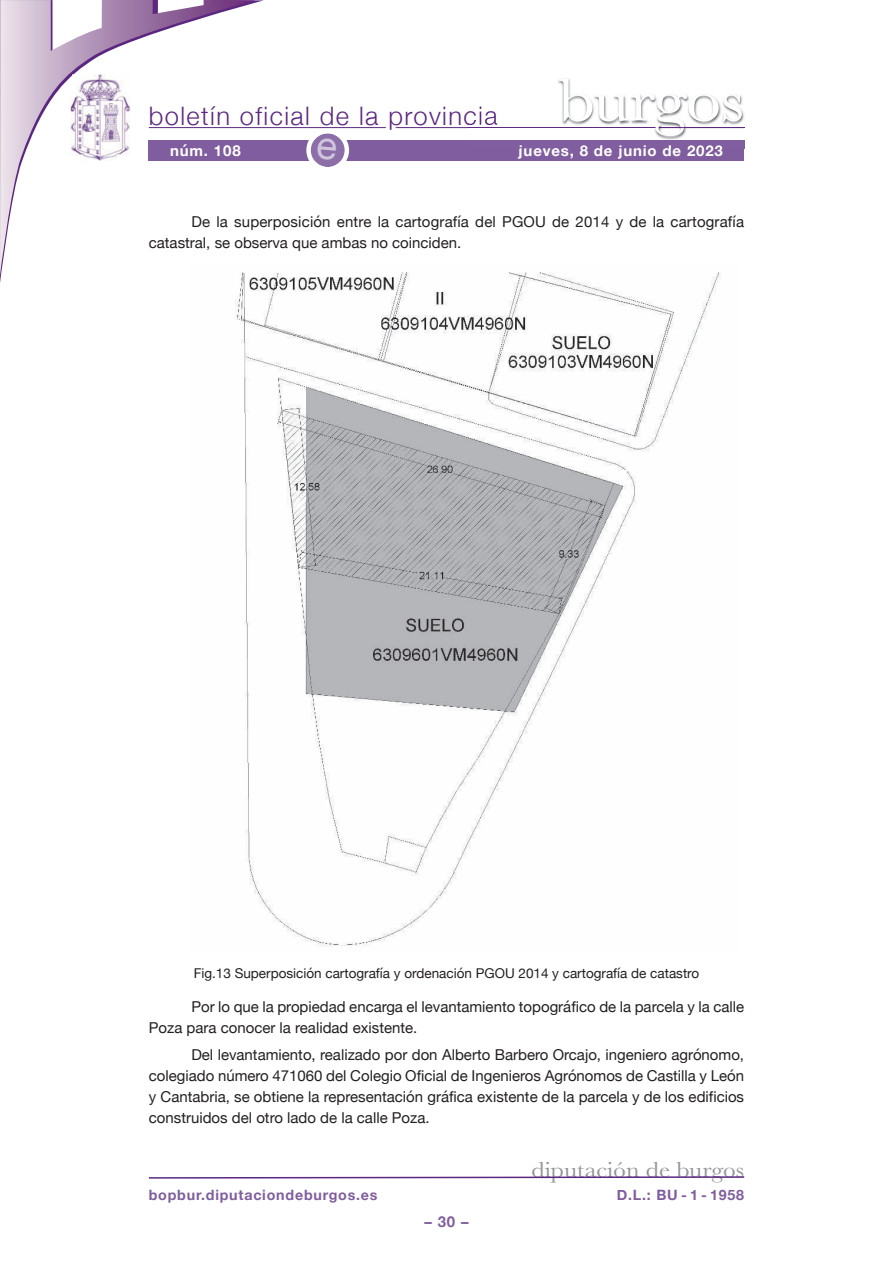
<style>
.page{position:relative;width:893px;height:1263px;background:#fff}
.page>*{position:absolute;margin:0;border:0;box-sizing:border-box;transform-origin:0 0}
.t1{font:63px "Baskerville";letter-spacing:-.01em;color:#fff;scale:1.12 1}
.t2{font:300 25.5px "Helvetica Neue";letter-spacing:.055em;color:#5c2781}
.t3{font:22.5px "Baskerville";color:#939598;scale:1.12 1}
.t4{font:15px/21px "Helvetica Neue";color:#231f20}
.t5{font:700 15px "Helvetica Neue";letter-spacing:.055em;color:#fff}
.t6{font:700 15px "Helvetica Neue";color:#7f5d9e}
.t7{font:700 14.25px "Helvetica Neue";letter-spacing:.055em;color:#7f5d9e}
.t8{font:13.5px "Helvetica Neue";color:#231f20}
</style>
<div class="page">
<hr style="left:396px;top:127px;width:348px;height:1px;background:#5c2781">
<hr style="left:149px;top:127px;width:237px;height:1px;background:#5c2781">
<svg style="left:0;top:0;width:255px;height:275px"></svg>
<div style="left:149px;top:140px;width:595px;height:20px;background:#7f5d9e"></div>
<svg style="left:148px;top:1176px;width:597px;height:3px"></svg>
<img style="left:468px;top:78px;width:277px;height:71px">
<img style="left:468px;top:127px;width:191px;height:1px">
<img style="left:468px;top:140px;width:276px;height:9px">
<img style="left:518px;top:145px;width:55px;height:4px">
<hr style="left:659px;top:127px;width:85px;height:1px;background:#5c2781">
<img style="left:71px;top:74px;width:59px;height:87px">
<img style="left:188px;top:263px;width:533px;height:684px">
<svg style="left:306px;top:133px;width:43px;height:34px"></svg>
<h2 class="t2" style="left:149px;top:100px;width:350px">boletín oficial de la provincia</h2>
<h1 class="t1" style="left:558px;top:64px;width:168px">burgos</h1>
<p class="t5" style="left:170px;top:141px;width:72px">núm. 108</p>
<p class="t5" style="left:519px;top:141px;width:206px">jueves, 8 de junio de 2023</p>
<p class="t4" style="left:149px;top:211px;width:597px;text-indent:43px">De la superposición entre la cartografía del PGOU de 2014 y de la cartografía catastral, se observa que ambas no coinciden.</p>
<p class="t8" style="left:194px;top:966px;width:507px">Fig.13 Superposición cartografía y ordenación PGOU 2014 y cartografía de catastro</p>
<p class="t4" style="left:149px;top:995px;width:597px;text-indent:43px">Por lo que la propiedad encarga el levantamiento topográfico de la parcela y la calle<br>Poza para conocer la realidad existente.</p>
<p class="t4" style="left:149px;top:1044px;width:597px;text-align:justify;text-indent:43px">Del levantamiento, realizado por don Alberto Barbero Orcajo, ingeniero agrónomo, colegiado número 471060 del Colegio Oficial de Ingenieros Agrónomos de Castilla y León y Cantabria, se obtiene la representación gráfica existente de la parcela y de los edificios construidos del otro lado de la calle Poza.</p>
<h3 class="t3" style="left:531px;top:1157px;width:191px">diputación de burgos</h3>
<p class="t7" style="left:149px;top:1186px;width:230px">bopbur.diputaciondeburgos.es</p>
<p class="t7" style="left:617px;top:1186px;width:129px">D.L.: BU - 1 - 1958</p>
<p class="t6" style="left:424px;top:1212px;width:46px">– 30 –</p>
</div>
